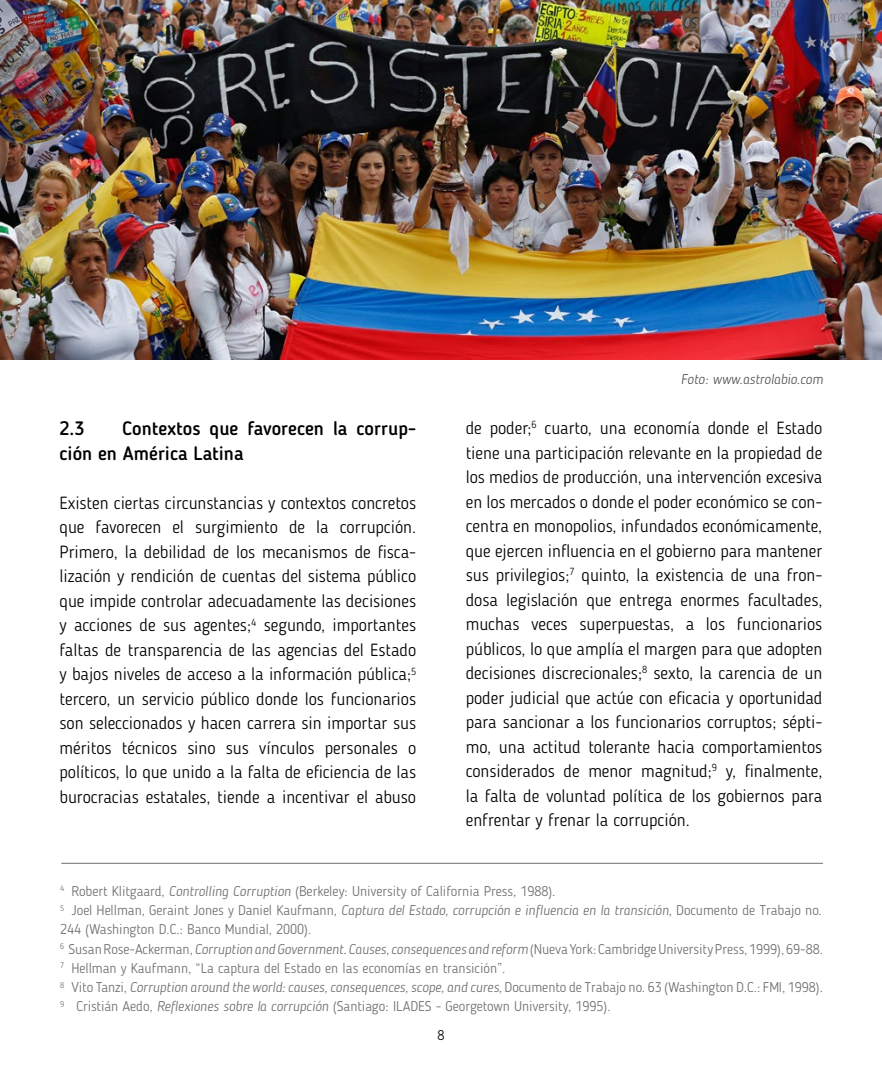
<style>
.page{position:relative;width:882px;height:1071px;background:#fff}
.page>*{position:absolute;margin:0;border:0;box-sizing:border-box;transform-origin:0 0}
.t1{font:500 19.25px/24.5px "Blogger Sans";color:#000}
.t2{font:300 17.5px/24.5px "Blogger Sans";color:#000;text-align:justify}
.t3{font:300 14px/19.2px "Blogger Sans";color:#706f6f}
.t4{font:italic 300 14px "Blogger Sans";color:#575756}
.t5{font:300 14px "Blogger Sans";color:#000}
.s1{font-style:italic}
</style>
<div class="page">
<hr style="left:61px;top:863px;width:762px;height:1px;background:#706f6f">
<img style="left:0;top:0;width:882px;height:360px">
<p class="t1" style="left:60px;top:416px;width:358px;text-indent:63px">Contextos que favorecen la corrup&shy;ción en América Latina</p>
<p class="t2" style="left:60px;top:491px;width:358px">Existen ciertas circunstancias y contextos concretos que favorecen el surgimiento de la corrupción.<br>Primero, la debilidad de los mecanismos de fisca&shy;lización y rendición de cuentas del sistema público que impide controlar adecuadamente las decisiones y acciones de sus agentes;<sup>4</sup> segundo, importantes faltas de transparencia de las agencias del Estado y bajos niveles de acceso a la información pública;<sup>5 </sup>tercero, un servicio público donde los funcionarios son seleccionados y hacen carrera sin importar sus méritos técnicos sino sus vínculos personales o políticos, lo que unido a la falta de eficiencia de las burocracias estatales, tiende a incentivar el abuso</p>
<p class="t1" style="left:60px;top:416px;width:26px">2.3</p>
<p class="t4" style="left:681px;top:371px;width:144px">Foto: www.astrolabio.com</p>
<p class="t2" style="left:466px;top:416px;width:358px">de poder;<sup>6</sup> cuarto, una economía donde el Estado tiene una participación relevante en la propiedad de los medios de producción, una intervención excesiva en los mercados o donde el poder económico se con&shy;centra en monopolios, infundados económicamente, que ejercen influencia en el gobierno para mantener sus privilegios;<sup>7</sup> quinto, la existencia de una fron&shy;dosa legislación que entrega enormes facultades, muchas veces superpuestas, a los funcionarios públicos, lo que amplía el margen para que adopten decisiones discrecionales;<sup>8</sup> sexto, la carencia de un poder judicial que actúe con eficacia y oportunidad para sancionar a los funcionarios corruptos; sépti&shy;mo, una actitud tolerante hacia comportamientos considerados de menor magnitud;<sup>9</sup> y, finalmente, la falta de voluntad política de los gobiernos para enfrentar y frenar la corrupción.</p>
<p class="t3" style="left:60px;top:881px;width:764px"><sup>4</sup> Robert Klitgaard, <span class="s1">Controlling Corruption</span> (Berkeley: University of California Press, 1988).<br><sup>5</sup> Joel Hellman, Geraint Jones y Daniel Kaufmann, <span class="s1">Captura del Estado, corrupción e influencia en la transición,</span> Documento de Trabajo no.<br>244 (Washington D.C.: Banco Mundial, 2000).<br><sup>6</sup> Susan Rose-Ackerman, <span class="s1">Corruption and Government. Causes, consequences and reform</span> (Nueva York: Cambridge University Press, 1999), 69-88.<br><sup>7</sup> Hellman y Kaufmann, “La captura del Estado en las economías en transición”.<br><sup>8</sup> Vito Tanzi, <span class="s1">Corruption around the world: causes, consequences, scope, and cures,</span> Documento de Trabajo no. 63 (Washington D.C.: FMI, 1998).<br><sup>9</sup> Cristián Aedo, <span class="s1">Reflexiones sobre la corrupción</span> (Santiago: ILADES - Georgetown University, 1995).</p>
<p class="t5" style="left:438px;top:1027px;width:8px">8</p>
</div>
